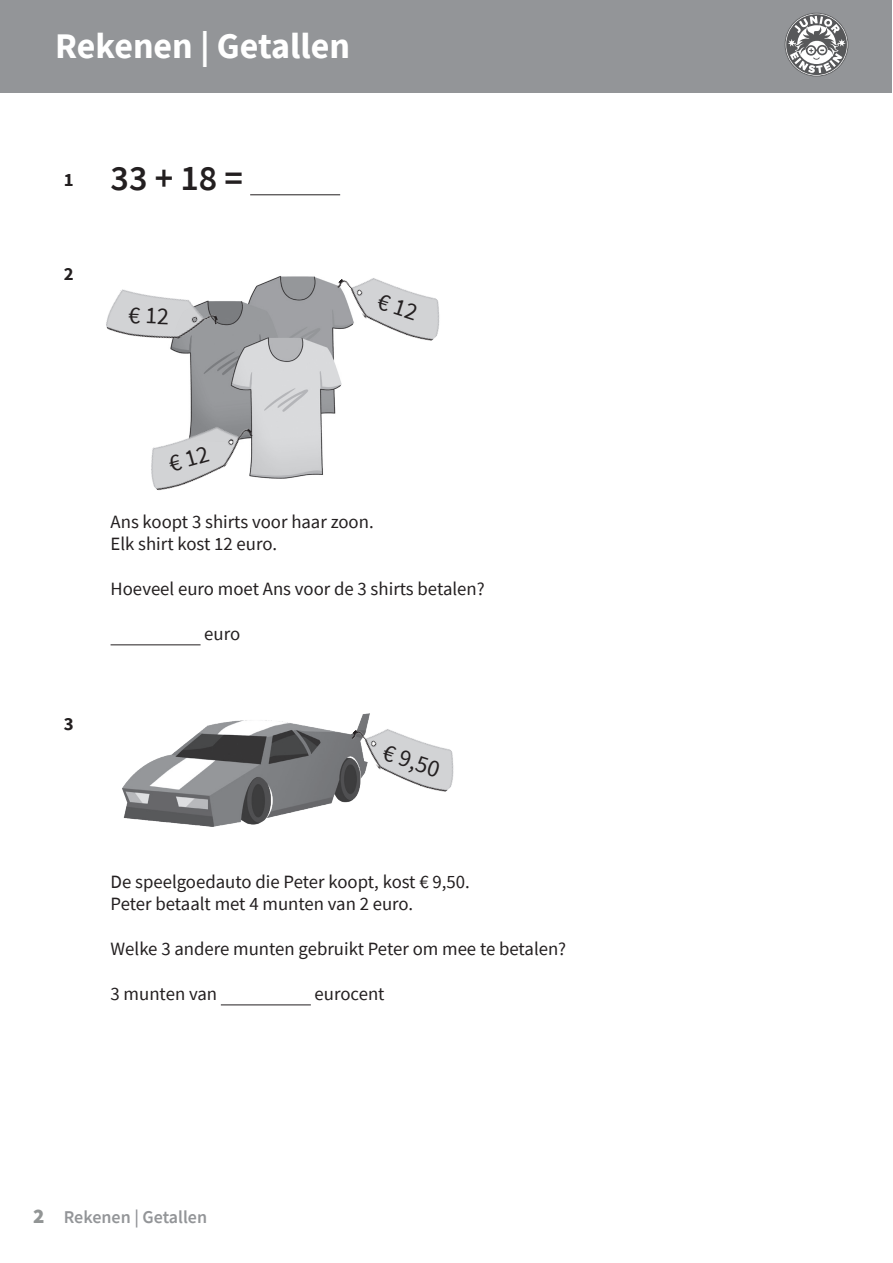
<style>
.page{position:relative;width:893px;height:1263px;background:#fff}
.page>*{position:absolute;margin:0;border:0;box-sizing:border-box;transform-origin:0 0}
.Kop_1{font:700 36px "Source Sans Pro";color:#fff}
.tekst_met_afstand{font:600 36px "Source Sans Pro";color:#231f20}
.tekst_met_afstand-2{font:24px "Source Sans Pro";color:#231f20}
.t1{font:900 21px "Source Sans Pro";color:#929595}
.tekst_met_afstand-3{font:18.75px/22.5px "Source Sans Pro";color:#231f20}
.Vraagnummers{font:700 18.75px "Source Sans Pro";color:#231f20}
.Voettekst{font:600 18px "Source Sans Pro";color:#939598}
</style>
<div class="page">
<hr style="left:250px;top:194px;width:90px;height:1px;background:#231f20">
<hr style="left:111px;top:644px;width:90px;height:1px;background:#231f20">
<hr style="left:221px;top:1004px;width:90px;height:1px;background:#231f20">
<img style="left:122px;top:720px;width:227px;height:107px">
<img style="left:190px;top:276px;width:152px;height:203px">
<img style="left:151px;top:390px;width:103px;height:101px">
<img style="left:106px;top:276px;width:113px;height:85px">
<img style="left:335px;top:276px;width:105px;height:87px">
<div style="left:0;top:0;width:892px;height:92px;background:#939598"></div>
<svg style="left:785px;top:13px;width:63px;height:64px"></svg>
<img style="left:349px;top:713px;width:105px;height:89px">
<svg style="left:376px;top:293px;width:42px;height:27px"></svg>
<svg style="left:129px;top:307px;width:39px;height:17px"></svg>
<svg style="left:168px;top:446px;width:41px;height:26px"></svg>
<p class="Kop_1" style="left:55px;top:22px;width:296px">Rekenen | Getallen</p>
<p class="Vraagnummers" style="left:64px;top:167px;width:11px">1</p>
<p class="Vraagnummers" style="left:64px;top:261px;width:11px">2</p>
<p class="tekst_met_afstand" style="left:111px;top:155px;width:134px">33 + 18 =</p>
<p class="Vraagnummers" style="left:64px;top:711px;width:11px">3</p>
<p class="tekst_met_afstand-3" style="left:111px;top:510px;width:265px">Ans koopt 3 shirts voor haar zoon.<br>Elk shirt kost 12 euro.</p>
<p class="tekst_met_afstand-3" style="left:111px;top:578px;width:376px">Hoeveel euro moet Ans voor de 3 shirts betalen?</p>
<p class="tekst_met_afstand-3" style="left:204px;top:623px;width:37px">euro</p>
<p class="tekst_met_afstand-2" style="left:388px;top:737px;width:60px;rotate:18deg">€ 9,50</p>
<p class="tekst_met_afstand-3" style="left:111px;top:870px;width:361px">De speelgoedauto die Peter koopt, kost € 9,50.<br>Peter betaalt met 4 munten van 2 euro.</p>
<p class="tekst_met_afstand-3" style="left:111px;top:938px;width:457px">Welke 3 andere munten gebruikt Peter om mee te betalen?</p>
<p class="tekst_met_afstand-3" style="left:111px;top:983px;width:108px">3 munten van</p>
<p class="tekst_met_afstand-3" style="left:315px;top:983px;width:72px">eurocent</p>
<p class="t1" style="left:33px;top:1202px;width:13px">2</p>
<p class="Voettekst" style="left:64px;top:1205px;width:145px">Rekenen | Getallen</p>
</div>
